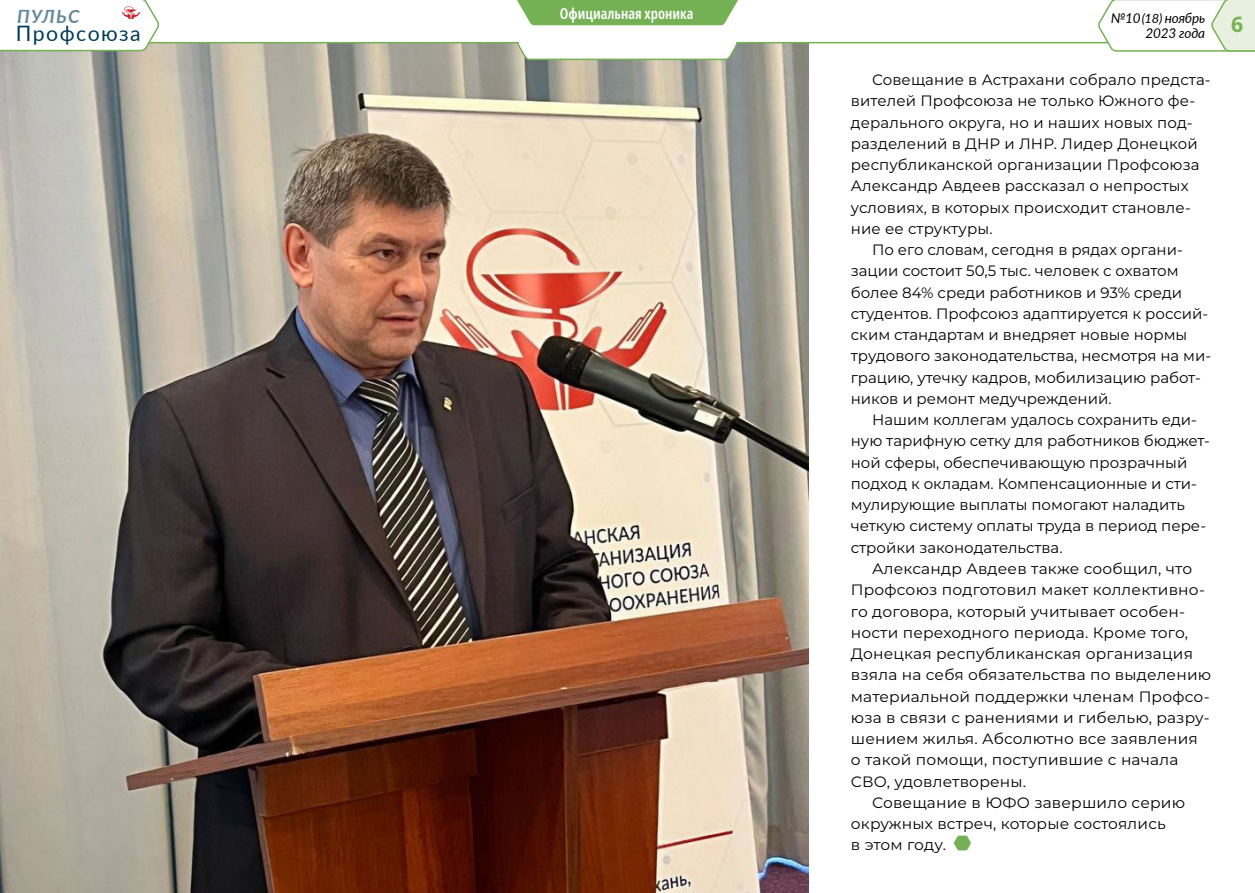
<style>
.page{position:relative;width:1255px;height:893px;background:#fff}
.page>*{position:absolute;margin:0;border:0;box-sizing:border-box;transform-origin:0 0}
.t1{font:21.3px "Lato";letter-spacing:.07em;color:#003b59}
.t2{font:italic 700 18.3px "Lato";letter-spacing:.07em;color:#66899b}
.t3{font:15px "Montserrat";color:#000}
.t4{font:600 extra-condensed 15px "Noto Sans";color:#fff}
.t5{font:italic 13.5px/15.3px "Lato";letter-spacing:-.01em;color:#000}
.s1{font-size:12.75px}
</style>
<div class="page">
<svg style="left:954px;top:836px;width:16px;height:14px"></svg>
<img style="left:0;top:61px;width:808px;height:832px">
<svg style="left:0;top:41px;width:1096px;height:20px"></svg>
<svg style="left:517px;top:0;width:221px;height:26px"></svg>
<svg style="left:1096px;top:0;width:158px;height:52px"></svg>
<svg style="left:0;top:0;width:161px;height:52px"></svg>
<p class="t2" style="left:17px;top:3px;width:64px">ПУЛЬС</p>
<h1 class="t1" style="left:16px;top:18px;width:126px">Профсоюза</h1>
<p class="t4" style="left:560px;top:3px;width:135px">Официальная хроника</p>
<p class="t5" style="left:1145px;top:10px;width:99px;text-indent:-35px">№10 <span class="s1">(18)</span> ноябрь<br>2023 года <sup>6</sup></p>
<p class="t3" style="left:872px;top:69px;width:340px">Совещание в Астрахани собрало предста-</p>
<p class="t3" style="left:850px;top:91px;width:346px">вителей Профсоюза не только Южного фе-</p>
<p class="t3" style="left:850px;top:112px;width:343px">дерального округа, но и наших новых под-</p>
<p class="t3" style="left:850px;top:133px;width:348px">разделений в ДНР и ЛНР. Лидер Донецкой</p>
<p class="t3" style="left:850px;top:154px;width:350px">республиканской организации Профсоюза</p>
<p class="t3" style="left:850px;top:176px;width:339px">Александр Авдеев рассказал о непростых</p>
<p class="t3" style="left:850px;top:197px;width:341px">условиях, в которых происходит становле-</p>
<p class="t3" style="left:850px;top:218px;width:143px">ние ее структуры.</p>
<p class="t3" style="left:872px;top:239px;width:312px">По его словам, сегодня в рядах органи-</p>
<p class="t3" style="left:850px;top:261px;width:329px">зации состоит 50,5 тыс. человек с охватом</p>
<p class="t3" style="left:850px;top:282px;width:333px">более 84% среди работников и 93% среди</p>
<p class="t3" style="left:850px;top:303px;width:359px">студентов. Профсоюз адаптируется к россий-</p>
<p class="t3" style="left:850px;top:324px;width:338px">ским стандартам и внедряет новые нормы</p>
<p class="t3" style="left:850px;top:346px;width:362px">трудового законодательства, несмотря на ми-</p>
<p class="t3" style="left:850px;top:367px;width:351px">грацию, утечку кадров, мобилизацию работ-</p>
<p class="t3" style="left:850px;top:388px;width:262px">ников и ремонт медучреждений.</p>
<p class="t3" style="left:872px;top:409px;width:326px">Нашим коллегам удалось сохранить еди-</p>
<p class="t3" style="left:850px;top:431px;width:360px">ную тарифную сетку для работников бюджет-</p>
<p class="t3" style="left:850px;top:452px;width:338px">ной сферы, обеспечивающую прозрачный</p>
<p class="t3" style="left:850px;top:473px;width:347px">подход к окладам. Компенсационные и сти-</p>
<p class="t3" style="left:850px;top:495px;width:335px">мулирующие выплаты помогают наладить</p>
<p class="t3" style="left:850px;top:516px;width:357px">четкую систему оплаты труда в период пере-</p>
<p class="t3" style="left:850px;top:537px;width:213px">стройки законодательства.</p>
<p class="t3" style="left:872px;top:558px;width:321px">Александр Авдеев также сообщил, что</p>
<p class="t3" style="left:850px;top:580px;width:355px">Профсоюз подготовил макет коллективно-</p>
<p class="t3" style="left:850px;top:601px;width:336px">го договора, который учитывает особен-</p>
<p class="t3" style="left:850px;top:622px;width:339px">ности переходного периода. Кроме того,</p>
<p class="t3" style="left:850px;top:643px;width:344px">Донецкая республиканская организация</p>
<p class="t3" style="left:850px;top:665px;width:362px">взяла на себя обязательства по выделению</p>
<p class="t3" style="left:850px;top:686px;width:360px">материальной поддержки членам Профсо-</p>
<p class="t3" style="left:850px;top:707px;width:360px">юза в связи с ранениями и гибелью, разру-</p>
<p class="t3" style="left:850px;top:728px;width:348px">шением жилья. Абсолютно все заявления</p>
<p class="t3" style="left:850px;top:750px;width:329px">о такой помощи, поступившие с начала</p>
<p class="t3" style="left:850px;top:771px;width:177px">СВО, удовлетворены.</p>
<p class="t3" style="left:872px;top:792px;width:314px">Совещание в ЮФО завершило серию</p>
<p class="t3" style="left:850px;top:813px;width:316px">окружных встреч, которые состоялись</p>
<p class="t3" style="left:850px;top:835px;width:97px">в этом году.</p>
</div>
